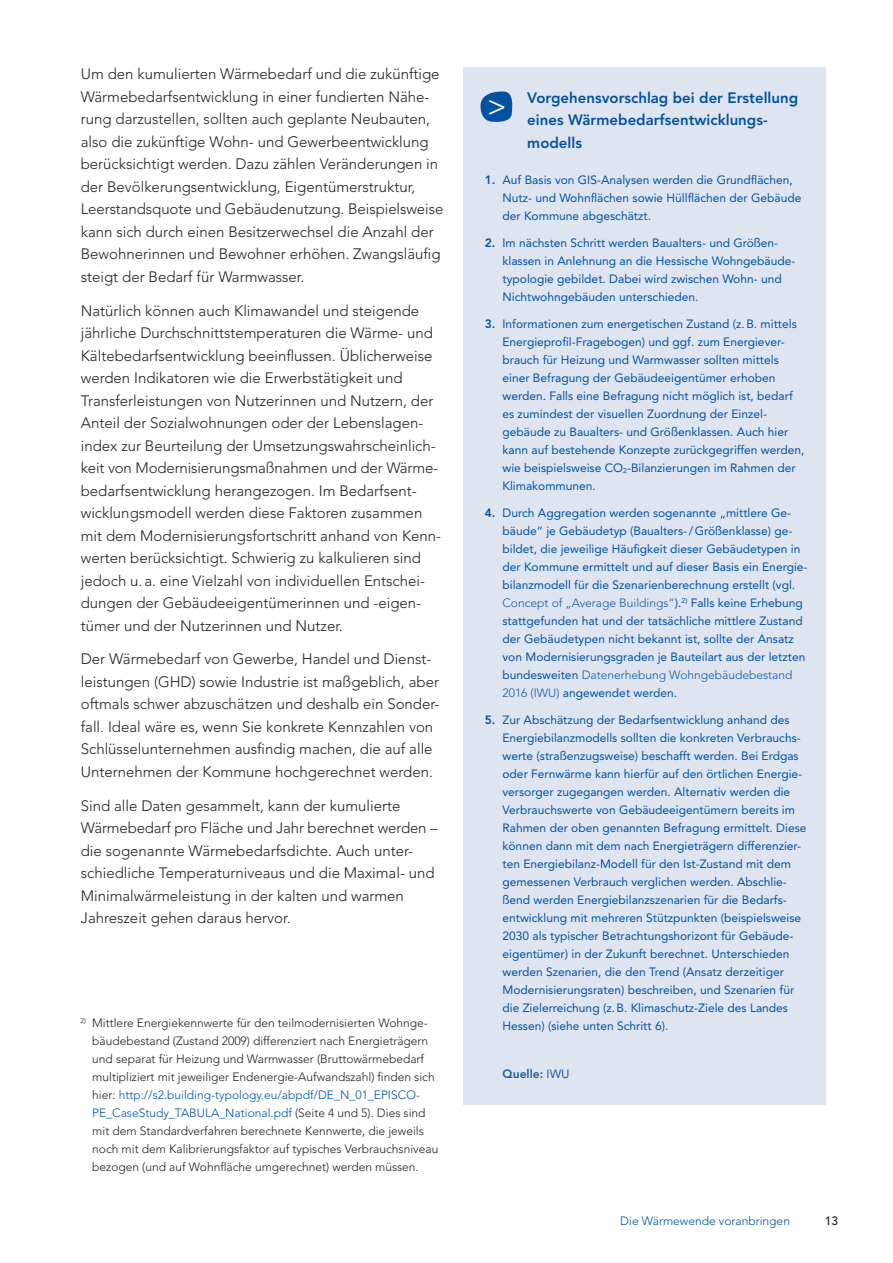
<style>
.page{position:relative;width:893px;height:1263px;background:#fff}
.page>*{position:absolute;margin:0;border:0;box-sizing:border-box;transform-origin:0 0}
.t1{font:28.5px "Avenir LT Std";color:#fff}
.t2{font:300 15px/22.5px "Avenir LT Std";color:#231f20}
.t3{font:800 15px/22.5px "Avenir LT Std";color:#0153a0}
.t4{font:12px/18px "Avenir LT Std";color:#0153a0}
.t5{font:300 12px/18px "Avenir LT Std";color:#231f20}
.t6{font:300 12px "Avenir LT Std";color:#0153a0}
.t7{font:800 12px "Avenir LT Std";color:#175d9e}
.t8{font:500 12px "Avenir LT Std";color:#231f20}
.s1{color:#0153a0}
.s2{font-weight:800}
.s3{font-weight:300;color:#175d9e}
.s4{font-weight:400}
</style>
<div class="page">
<div style="left:463px;top:67px;width:363px;height:1038px;background:#dfe4f1"></div>
<svg style="left:480px;top:91px;width:33px;height:31px"></svg>
<p class="t2" style="left:81px;top:63px;width:364px">Um den kumulierten Wärmebedarf und die zukünftige Wärmebedarfsentwicklung in einer fundierten Nähe&shy;rung darzustellen, sollten auch geplante Neubauten, also die zukünftige Wohn- und Gewerbeentwicklung berücksichtigt werden. Dazu zählen Veränderungen in der Bevölkerungsentwicklung, Eigentümerstruktur, Leerstandsquote und Gebäudenutzung. Beispielsweise kann sich durch einen Besitzerwechsel die Anzahl der Bewohnerinnen und Bewohner erhöhen. Zwangsläufig steigt der Bedarf für Warmwasser.</p>
<p class="t2" style="left:81px;top:299px;width:362px">Natürlich können auch Klimawandel und steigende jährliche Durchschnittstemperaturen die Wärme- und Kältebedarfsentwicklung beeinflussen. Üblicherweise werden Indikatoren wie die Erwerbstätigkeit und Transferleistungen von Nutzerinnen und Nutzern, der Anteil der Sozialwohnungen oder der Lebenslagen&shy;index zur Beurteilung der Umsetzungswahrscheinlich&shy;keit von Modernisierungsmaßnahmen und der Wärme&shy;bedarfsentwicklung herangezogen. Im Bedarfsent&shy;wicklungsmodell werden diese Faktoren zusammen mit dem Modernisierungsfortschritt anhand von Kenn&shy;werten berücksichtigt. Schwierig zu kalkulieren sind jedoch u.a. eine Vielzahl von individuellen Entschei&shy;dungen der Gebäudeeigentümerinnen und -eigen&shy;tümer und der Nutzerinnen und Nutzer.</p>
<p class="t2" style="left:81px;top:648px;width:360px">Der Wärmebedarf von Gewerbe, Handel und Dienst&shy;leistungen (GHD) sowie Industrie ist maßgeblich, aber oftmals schwer abzuschätzen und deshalb ein Sonder&shy;fall. Ideal wäre es, wenn Sie konkrete Kennzahlen von Schlüsselunternehmen ausfindig machen, die auf alle Unternehmen der Kommune hochgerechnet werden.</p>
<p class="t2" style="left:81px;top:794px;width:358px">Sind alle Daten gesammelt, kann der kumulierte Wärmebedarf pro Fläche und Jahr berechnet werden – die sogenannte Wärmebedarfsdichte. Auch unter&shy;schiedliche Temperaturniveaus und die Maximal- und Minimalwärmeleistung in der kalten und warmen Jahreszeit gehen daraus hervor.</p>
<p class="t5" style="left:92px;top:1014px;width:348px;text-indent:-12px"><sup>2)</sup> Mittlere Energiekennwerte für den teilmodernisierten Wohnge&shy;bäudebestand (Zustand 2009) differenziert nach Energieträgern und separat für Heizung und Warmwasser (Bruttowärmebedarf multipliziert mit jeweiliger Endenergie-Aufwandszahl) finden sich hier: <span class="s1">http://s2.building-typology.eu/abpdf/DE_N_01_EPISCO-PE_CaseStudy_TABULA_National.pdf</span> (Seite 4 und 5). Dies sind mit dem Standardverfahren berechnete Kennwerte, die jeweils noch mit dem Kalibrierungsfaktor auf typisches Verbrauchsniveau bezogen (und auf Wohnfläche umgerechnet) werden müssen.</p>
<p class="t3" style="left:527px;top:86px;width:272px">Vorgehensvorschlag bei der Erstellung eines Wärmebedarfsentwicklungs&shy;modells</p>
<p class="t4" style="left:502px;top:171px;width:300px;text-indent:-18px"><span class="s2">1.</span> Auf Basis von GIS-Analysen werden die Grundflächen,<br>Nutz- und Wohnflächen sowie Hüllflächen der Gebäude der Kommune abgeschätzt.</p>
<p class="t4" style="left:502px;top:234px;width:294px;text-indent:-18px"><span class="s2">2.</span> Im nächsten Schritt werden Baualters- und Größen&shy;klassen in Anlehnung an die Hessische Wohngebäude&shy;typologie gebildet. Dabei wird zwischen Wohn- und Nichtwohngebäuden unterschieden.</p>
<p class="t4" style="left:502px;top:315px;width:303px;text-indent:-18px"><span class="s2">3.</span> Informationen zum energetischen Zustand (z.B. mittels Energieprofil-Fragebogen) und ggf. zum Energiever&shy;brauch für Heizung und Warmwasser sollten mittels einer Befragung der Gebäudeeigentümer erhoben werden. Falls eine Befragung nicht möglich ist, bedarf es zumindest der visuellen Zuordnung der Einzel&shy;gebäude zu Baualters- und Größenklassen. Auch hier kann auf bestehende Konzepte zurückgegriffen werden, wie beispielsweise CO<sub>2</sub>-Bilanzierungen im Rahmen der Klimakommunen.</p>
<p class="t4" style="left:502px;top:504px;width:307px;text-indent:-18px"><span class="s2">4.</span> Durch Aggregation werden sogenannte „mittlere Ge&shy;bäude“ je Gebäudetyp (Baualters-/Größenklasse) ge&shy;bildet, die jeweilige Häufigkeit dieser Gebäudetypen in der Kommune ermittelt und auf dieser Basis ein Energie&shy;bilanzmodell für die Szenarienberechnung erstellt (vgl.<br><span class="s3">Concept of „Average Buildings“</span>).<sup>2)</sup> Falls keine Erhebung stattgefunden hat und der tatsächliche mittlere Zustand der Gebäudetypen nicht bekannt ist, sollte der Ansatz von Modernisierungsgraden je Bauteilart aus der letzten bundesweiten <span class="s3">Datenerhebung Wohngebäudebestand 2016 (IWU)</span> angewendet werden.</p>
<p class="t4" style="left:502px;top:711px;width:305px;text-indent:-18px"><span class="s2">5.</span> Zur Abschätzung der Bedarfsentwicklung anhand des Energiebilanzmodells sollten die konkreten Verbrauchs&shy;werte (straßenzugsweise) beschafft werden. Bei Erdgas oder Fernwärme kann hierfür auf den örtlichen Energie&shy;versorger zugegangen werden. Alternativ werden die Verbrauchswerte von Gebäudeeigentümern bereits im Rahmen der oben genannten Befragung ermittelt. Diese können dann mit dem nach Energieträgern differenzier&shy;ten Energiebilanz-Modell für den Ist-Zustand mit dem gemessenen Verbrauch verglichen werden. Abschlie&shy;ßend werden Energiebilanzszenarien für die Bedarfs&shy;entwicklung mit mehreren Stützpunkten (beispielsweise 2030 als typischer Betrachtungshorizont für Gebäude&shy;eigentümer) in der Zukunft berechnet. Unterschieden werden Szenarien, die den Trend (Ansatz derzeitiger Modernisierungsraten) beschreiben, und Szenarien für die Zielerreichung (z.B. Klimaschutz-Ziele des Landes Hessen) (siehe unten Schritt 6).</p>
<h1 class="t1" style="left:487px;top:90px;width:20px">&gt;</h1>
<p class="t7" style="left:503px;top:1067px;width:69px">Quelle: <span class="s4">IWU</span></p>
<p class="t6" style="left:620px;top:1214px;width:171px">Die Wärmewende voranbringen</p>
<p class="t8" style="left:825px;top:1214px;width:15px">13</p>
</div>
